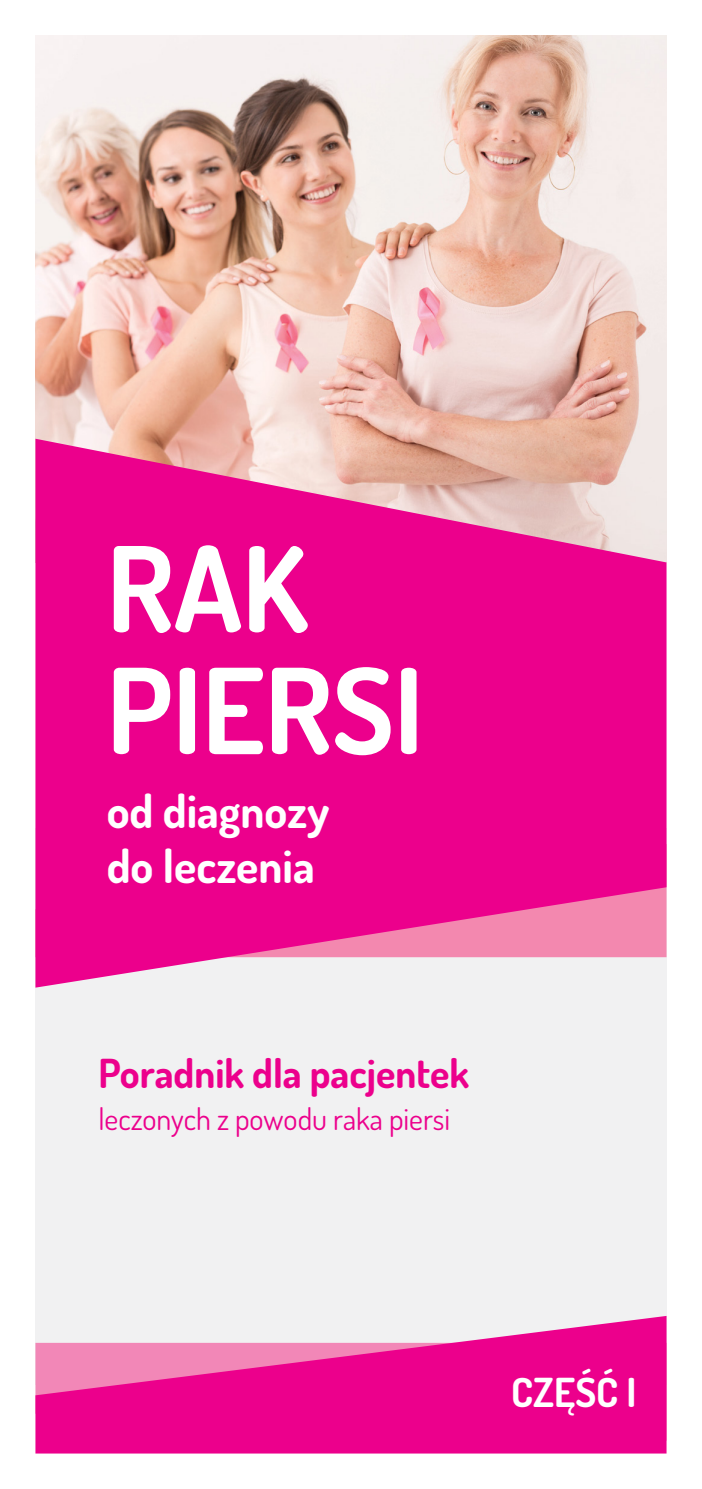
<style>
.page{position:relative;width:702px;height:1489px;background:#fff}
.page>*{position:absolute;margin:0;border:0;box-sizing:border-box;transform-origin:0 0}
.t1{font:700 118.25px/121.8px "Dosis";color:#fff}
.t2{font:700 46px/55.2px "Dosis";color:#fff}
.t3{font:700 40px "Dosis";color:#ec008c}
.t4{font:700 40px "Dosis";color:#fff}
.t5{font:30px "Dosis";color:#ec008c}
</style>
<div class="page">
<div style="left:35px;top:828px;width:631px;height:556px;background:#f1f1f2"></div>
<img style="left:35px;top:35px;width:631px;height:403px">
<svg style="left:35px;top:438px;width:631px;height:549px;background:#ec2897"></svg>
<svg style="left:35px;top:1316px;width:631px;height:137px;fill:#ec008c"></svg>
<h1 class="t1" style="left:107px;top:525px;width:318px">RAK<br>PIERSI</h1>
<h2 class="t2" style="left:107px;top:782px;width:224px">od diagnozy do leczenia</h2>
<h3 class="t3" style="left:98px;top:1047px;width:372px">Poradnik dla pacjentek</h3>
<p class="t5" style="left:98px;top:1099px;width:353px">leczonych z powodu raka piersi</p>
<h3 class="t4" style="left:511px;top:1366px;width:126px">Część I</h3>
</div>
